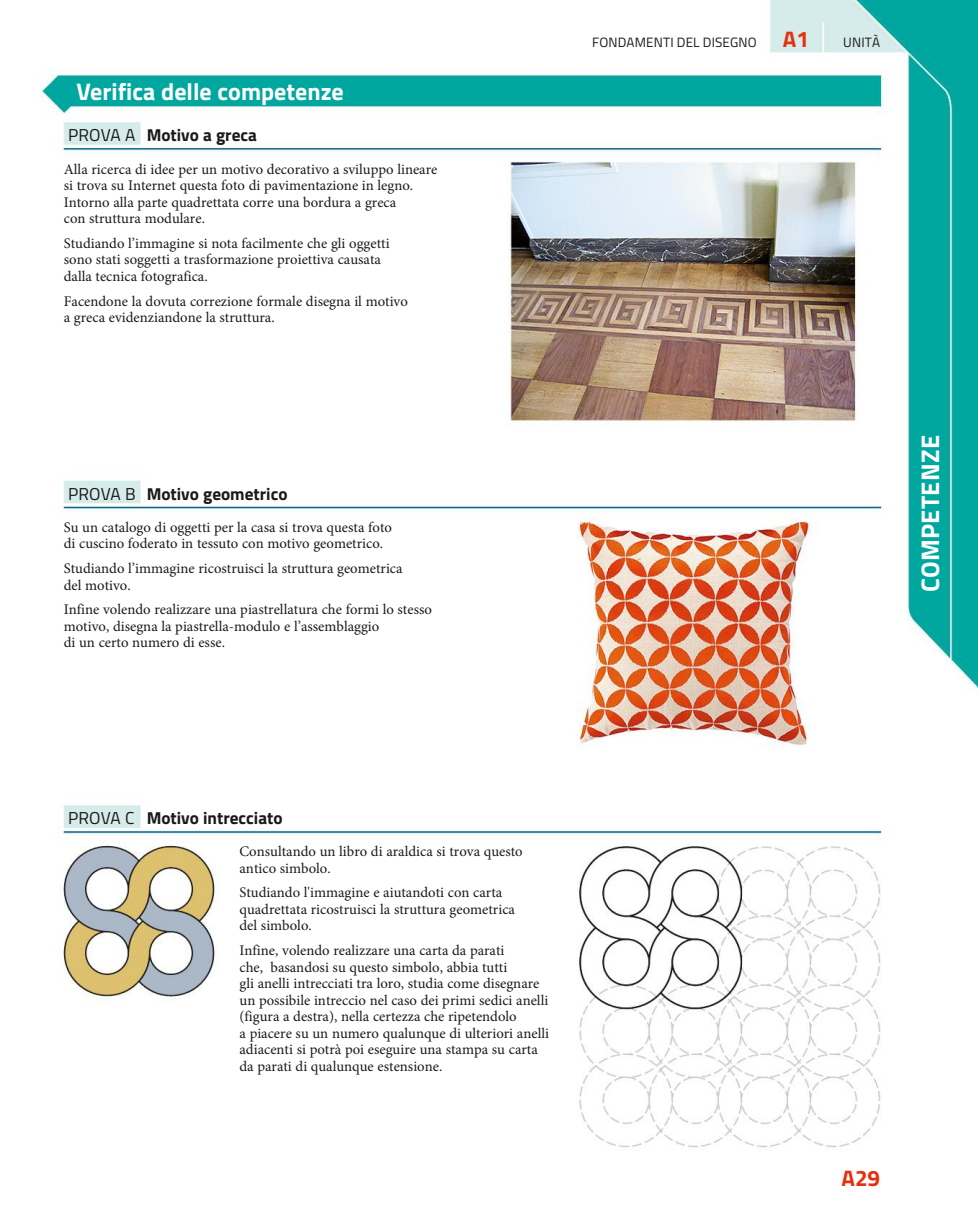
<style>
.page{position:relative;width:978px;height:1212px;background:#fff}
.page>*{position:absolute;margin:0;border:0;box-sizing:border-box;transform-origin:0 0}
.t1{font:700 25.5px "Titillium";letter-spacing:.01em;color:#fff}
.t2{font:700 24px "Titillium";color:#fff}
.t3{font:700 22.5px "Titillium";color:#e5310d}
.t4{font:700 17.25px "Titillium";color:#1a1a18}
.t5{font:14.7px/16.5px "Minion Pro";color:#1a1a18}
.t6{font:13.5px "Titillium";letter-spacing:.01em;color:#1a1a18}
.s1{font-weight:400}
</style>
<div class="page">
<img style="left:41px;top:0;width:937px;height:1148px">
<h2 class="t2" style="left:77px;top:84px;width:269px">Verifica delle competenze</h2>
<p class="t4" style="left:68px;top:130px;width:190px"><span class="s1">PROVA A</span> Motivo a greca</p>
<p class="t5" style="left:64px;top:162px;width:375px">Alla ricerca di idee per un motivo decorativo a sviluppo lineare si trova su Internet questa foto di pavimentazione in legno.<br>Intorno alla parte quadrettata corre una bordura a greca<br>con struttura modulare.</p>
<p class="t5" style="left:64px;top:236px;width:327px">Studiando l’immagine si nota facilmente che gli oggetti sono stati soggetti a trasformazione proiettiva causata dalla tecnica fotografica.</p>
<p class="t5" style="left:64px;top:294px;width:346px">Facendone la dovuta correzione formale disegna il motivo a greca evidenziandone la struttura.</p>
<p class="t4" style="left:68px;top:488px;width:221px"><span class="s1">PROVA B</span> Motivo geometrico</p>
<p class="t5" style="left:64px;top:520px;width:330px">Su un catalogo di oggetti per la casa si trova questa foto di cuscino foderato in tessuto con motivo geometrico.</p>
<p class="t5" style="left:64px;top:561px;width:340px">Studiando l’immagine ricostruisci la struttura geometrica del motivo.</p>
<p class="t5" style="left:64px;top:603px;width:370px">Infine volendo realizzare una piastrellatura che formi lo stesso motivo, disegna la piastrella-modulo e l’assemblaggio<br>di un certo numero di esse.</p>
<p class="t6" style="left:592px;top:37px;width:166px">FONDAMENTI DEL DISEGNO</p>
<h3 class="t3" style="left:783px;top:31px;width:28px">A1</h3>
<p class="t6" style="left:843px;top:37px;width:38px">UNITÀ</p>
<h1 class="t1" style="left:922px;top:592px;width:158px;rotate:-90deg">COMPETENZE</h1>
<p class="t4" style="left:68px;top:812px;width:216px"><span class="s1">PROVA C</span> Motivo intrecciato</p>
<p class="t5" style="left:240px;top:844px;width:285px">Consultando un libro di araldica si trova questo antico simbolo.</p>
<p class="t5" style="left:240px;top:885px;width:277px">Studiando l'immagine e aiutandoti con carta quadrettata ricostruisci la struttura geometrica del simbolo.</p>
<p class="t5" style="left:240px;top:943px;width:311px">Infine, volendo realizzare una carta da parati<br>che, basandosi su questo simbolo, abbia tutti<br>gli anelli intrecciati tra loro, studia come disegnare un possibile intreccio nel caso dei primi sedici anelli (figura a destra), nella certezza che ripetendolo<br>a piacere su un numero qualunque di ulteriori anelli adiacenti si potrà poi eseguire una stampa su carta da parati di qualunque estensione.</p>
<h3 class="t3" style="left:841px;top:1171px;width:40px">A29</h3>
</div>
